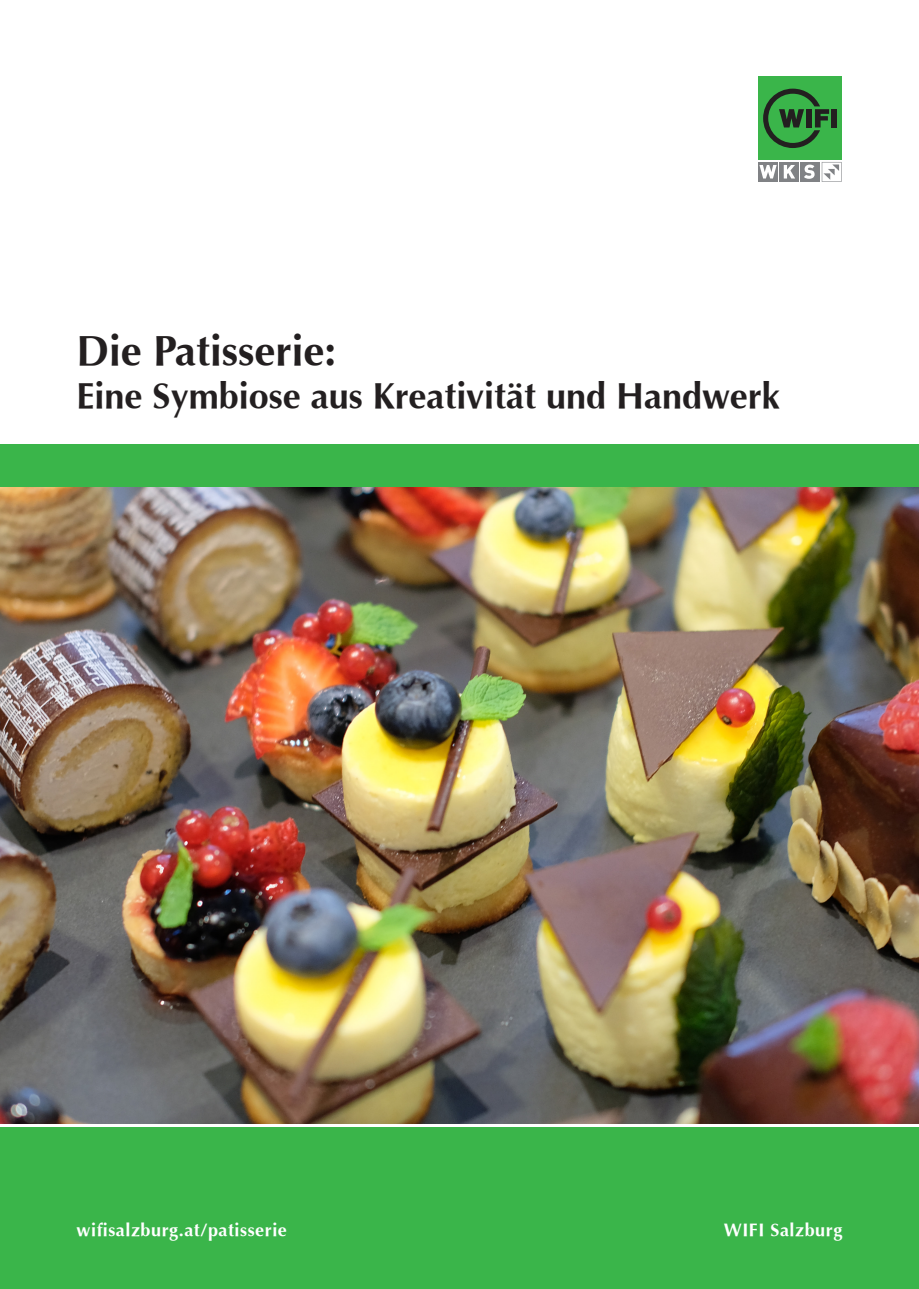
<style>
.page{position:relative;width:919px;height:1289px;background:#fff}
.page>*{position:absolute;margin:0;border:0;box-sizing:border-box;transform-origin:0 0}
.t1{font:700 42px "Optima";color:#231f20}
.t2{font:700 36px "Optima";color:#231f20}
.t3{font:700 18px "Optima";letter-spacing:.03em;color:#fff}
</style>
<div class="page">
<div style="left:758px;top:77px;width:83px;height:83px;background:#3ab54a"></div>
<div style="left:799px;top:162px;width:20px;height:20px;background:#808285"></div>
<div style="left:778px;top:162px;width:20px;height:20px;background:#808285"></div>
<svg style="left:783px;top:165px;width:12px;height:13px"></svg>
<div style="left:758px;top:162px;width:20px;height:20px;background:#808285"></div>
<svg style="left:759px;top:165px;width:17px;height:13px"></svg>
<div style="left:830px;top:109px;width:6px;height:18px;background:#231f20"></div>
<svg style="left:763px;top:89px;width:66px;height:59px"></svg>
<svg style="left:804px;top:165px;width:10px;height:14px"></svg>
<svg style="left:821px;top:162px;width:20px;height:20px"></svg>
<div style="left:0;top:1127px;width:918px;height:161px;background:#3ab54a"></div>
<img style="left:0;top:487px;width:918px;height:636px">
<div style="left:0;top:444px;width:918px;height:43px;background:#3ab54a"></div>
<p class="t1" style="left:77px;top:326px;width:261px">Die Patisserie:</p>
<p class="t2" style="left:77px;top:375px;width:704px">Eine Symbiose aus Kreativität und Handwerk</p>
<p class="t3" style="left:77px;top:1219px;width:212px">wifisalzburg.at/patisserie</p>
<p class="t3" style="left:723px;top:1219px;width:120px">WIFI Salzburg</p>
</div>
